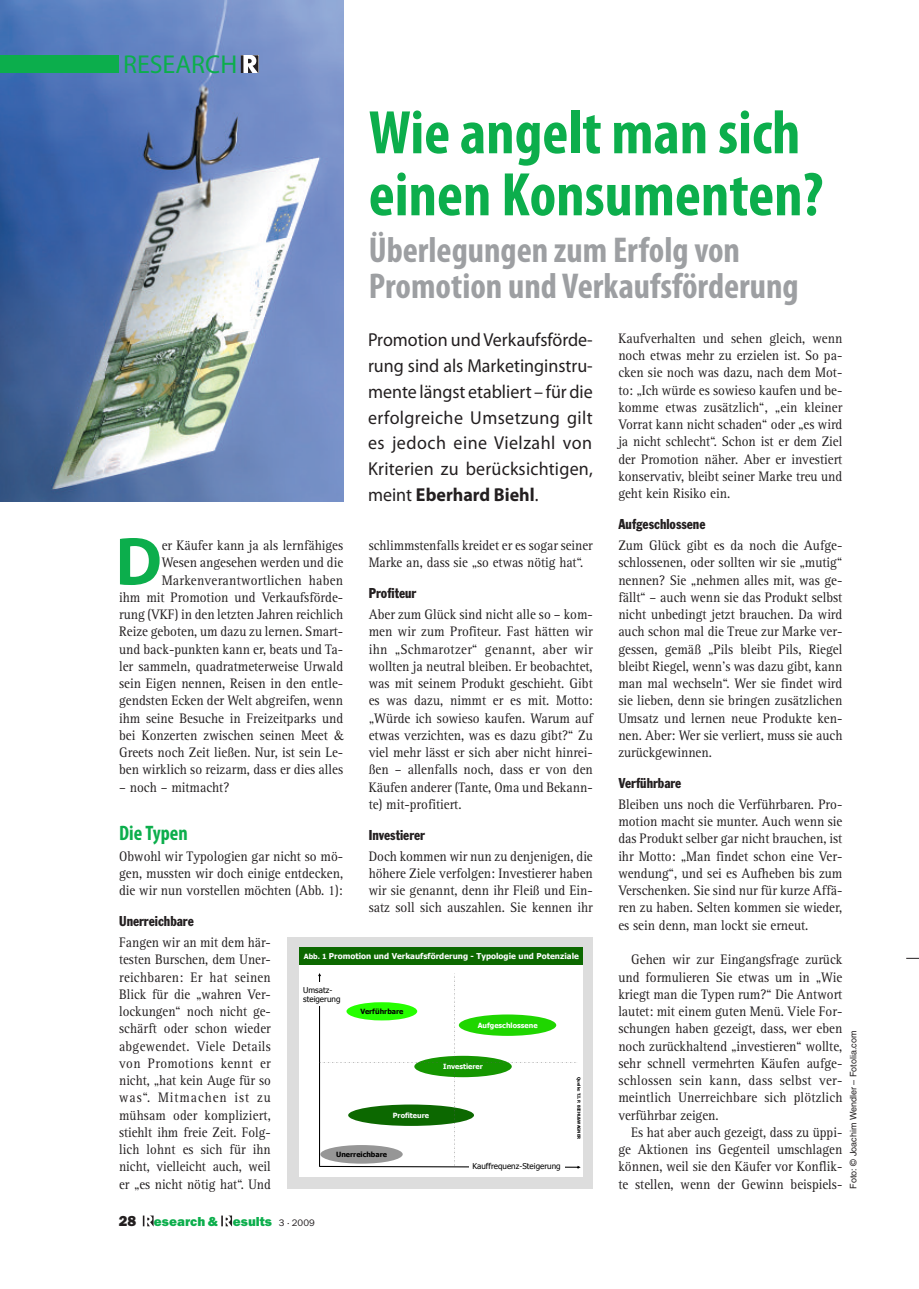
<style>
.page{position:relative;width:919px;height:1289px;background:#fff}
.page>*{position:absolute;margin:0;border:0;box-sizing:border-box;transform-origin:0 0}
.t1{font:700 68.55px "Myriad Pro";color:#0cae4c}
.t2{font:700 condensed 61.95px/61.9px "Myriad Pro";color:#0cae4c}
.t3{font:700 condensed 36px/36px "Myriad Pro";color:#9d9fa2}
.t4{font:25.95px "Myriad Pro";color:#0cae4c}
.t5{font:700 condensed 21px "Myriad Pro";color:#0cae4c}
.t6{font:18.75px/25.8px "Myriad Pro";letter-spacing:.01em;color:#231f20;text-align:justify;scale:.96 1}
.t7{font:condensed 15px "Franklin Gothic T";color:#231f20}
.t8{font:14.25px/17.2px "Rotis Serif";color:#231f20;text-align:justify;scale:.92 1}
.t9{font:14.25px/17.2px "Rotis Serif";color:#231f20;text-align:justify;scale:.91 1}
.t10{font:800 13.5px "Franklin Gothic Itc T";color:#0cae4c}
.t11{font:9px "Helvetica";color:#231f20}
.t12{font:8.1px "Tahoma Bold+BRZWIP";color:#fff}
.t13{font:8.1px/9.8px "Tahoma+EWRHEJ";color:#000}
.t14{font:7.05px "Tahoma Bold+BRZWIP";color:#fff}
.t15{font:7.05px "Tahoma Bold+BRZWIP";letter-spacing:-.005em;color:#000}
.t16{font:4.05px "Tahoma Bold+BRZWIP";letter-spacing:-.01em;color:#000}
.s1{font-weight:700}
.s2{font-size:7.05px}
.s3{font-size:15px;color:#231f20}
.s4{font-weight:400;font-size:9.75px;color:#231f20}
</style>
<div class="page">
<img style="left:0;top:1px;width:343px;height:500px">
<svg style="left:143px;top:1215px;width:11px;height:11px"></svg>
<svg style="left:221px;top:1215px;width:11px;height:11px"></svg>
<div style="left:0;top:55px;width:119px;height:18px;background:#0cae4c"></div>
<svg style="left:241px;top:55px;width:17px;height:18px"></svg>
<div style="left:287px;top:937px;width:305px;height:251px;background:#ddd"></div>
<div style="left:299px;top:964px;width:284px;height:212px;background:#fff"></div>
<div style="left:299px;top:947px;width:284px;height:17px;background:#0c6800"></div>
<svg style="left:318px;top:973px;width:262px;height:195px"></svg>
<div style="left:299px;top:982px;width:45px;height:23px;background:#fff"></div>
<div style="left:468px;top:1159px;width:96px;height:13px;background:#fff"></div>
<svg style="left:906px;top:957px;width:12px;height:1px"></svg>
<h3 class="t4" style="left:123px;top:55px;width:116px">RESEARCH</h3>
<h2 class="t2" style="left:369px;top:107px;width:456px">Wie angelt man sich einen Konsumenten?</h2>
<h3 class="t3" style="left:369px;top:235px;width:431px">Überlegungen zum Erfolg von<br>Promotion und Verkaufsförderung</h3>
<h3 class="t6" style="left:368px;top:328px;width:236px">Promotion undVerkaufsförde&shy;rung sind als Marketinginstru&shy;mente längst etabliert – für die erfolgreiche Umsetzung gilt es jedoch eine Vielzahl von Kriterien zu berücksichtigen, meint <span class="s1">Eberhard Biehl</span>.</h3>
<h1 class="t1" style="left:116px;top:536px;width:48px">D</h1>
<p class="t9" style="left:368px;top:538px;width:248px">schlimmstenfalls kreidet er es sogar seiner<br>Marke an, dass sie „so etwas nötig hat“.</p>
<p class="t7" style="left:369px;top:584px;width:49px">Profiteur</p>
<p class="t8" style="left:369px;top:607px;width:245px">Aber zum Glück sind nicht alle so – kom&shy;men wir zum Profiteur. Fast hätten wir ihn „Schmarotzer“ genannt, aber wir wollten ja neutral bleiben. Er beobachtet, was mit seinem Produkt geschieht. Gibt es was dazu, nimmt er es mit. Motto: „Würde ich sowieso kaufen. Warum auf etwas verzichten, was es dazu gibt?“ Zu viel mehr lässt er sich aber nicht hinrei&shy;ßen – allenfalls noch, dass er von den Käufen anderer (Tante, Oma und Bekann&shy;te) mit-profitiert.</p>
<p class="t7" style="left:369px;top:826px;width:58px">Investierer</p>
<p class="t8" style="left:369px;top:848px;width:245px">Doch kommen wir nun zu denjenigen, die höhere Ziele verfolgen: Investierer haben wir sie genannt, denn ihr Fleiß und Ein&shy;satz soll sich auszahlen. Sie kennen ihr</p>
<p class="t8" style="left:119px;top:538px;width:246px;text-align:right">er Käufer kann ja als lernfähiges<br>Wesen angesehen werden und die Markenverantwortlichen haben<br>ihm mit Promotion und Verkaufsförde&shy;rung (VKF) in den letzten Jahren reichlich Reize geboten, um dazu zu lernen. Smart&shy;und back-punkten kann er, beats und Ta&shy;ler sammeln, quadratmeterweise Urwald sein Eigen nennen, Reisen in den entle&shy;gendsten Ecken der Welt abgreifen, wenn ihm seine Besuche in Freizeitparks und bei Konzerten zwischen seinen Meet &amp; Greets noch Zeit ließen. Nur, ist sein Le&shy;ben wirklich so reizarm, dass er dies alles</p>
<p class="t8" style="left:119px;top:779px;width:121px">– noch – mitmacht?</p>
<h3 class="t5" style="left:119px;top:825px;width:70px">Die Typen</h3>
<p class="t8" style="left:119px;top:848px;width:245px">Obwohl wir Typologien gar nicht so mö&shy;gen, mussten wir doch einige entdecken, die wir nun vorstellen möchten (Abb. 1):</p>
<p class="t7" style="left:119px;top:912px;width:76px">Unerreichbare</p>
<p class="t9" style="left:119px;top:935px;width:168px">Fangen wir an mit dem här&shy;testen Burschen, dem Uner&shy;reichbaren: Er hat seinen Blick für die „wahren Ver&shy;lockungen“ noch nicht ge&shy;schärft oder schon wieder abgewendet. Viele Details von Promotions kennt er nicht, „hat kein Auge für so was“. Mitmachen ist zu mühsam oder kompliziert, stiehlt ihm freie Zeit. Folg&shy;lich lohnt es sich für ihn nicht, vielleicht auch, weil er „es nicht nötig hat“. Und</p>
<p class="t12" style="left:304px;top:951px;width:276px"><span class="s2">Abb. 1</span> Promotion und Verkaufsförderung - Typologie und Potenziale</p>
<p class="t13" style="left:303px;top:984px;width:39px">Umsatz&shy;steigerung</p>
<p class="t15" style="left:360px;top:1007px;width:45px">Verführbare</p>
<p class="t14" style="left:477px;top:1020px;width:61px">Aufgeschlossene</p>
<p class="t14" style="left:443px;top:1062px;width:41px">Investierer</p>
<p class="t16" style="left:581px;top:1077px;width:63px;rotate:90deg">Quelle: T.I.P. BIEHL&amp;WAGNER</p>
<p class="t14" style="left:393px;top:1111px;width:38px">Profiteure</p>
<p class="t15" style="left:336px;top:1150px;width:52px">Unerreichbare</p>
<p class="t13" style="left:472px;top:1161px;width:90px">Kauffrequenz-Steigerung</p>
<p class="t10" style="left:119px;top:1213px;width:197px"><span class="s3">28</span> esearch &amp; esults <span class="s4">3 · 2009</span></p>
<p class="t8" style="left:618px;top:331px;width:245px">Kaufverhalten und sehen gleich, wenn noch etwas mehr zu erzielen ist. So pa&shy;cken sie noch was dazu, nach dem Mot&shy;to: „Ich würde es sowieso kaufen und be&shy;komme etwas zusätzlich“, „ein kleiner Vorrat kann nicht schaden“ oder „es wird ja nicht schlecht“. Schon ist er dem Ziel der Promotion näher. Aber er investiert konservativ, bleibt seiner Marke treu und geht kein Risiko ein.</p>
<p class="t7" style="left:618px;top:515px;width:89px">Aufgeschlossene</p>
<p class="t8" style="left:618px;top:538px;width:245px">Zum Glück gibt es da noch die Aufge&shy;schlossenen, oder sollten wir sie „mutig“ nennen? Sie „nehmen alles mit, was ge&shy;fällt“ – auch wenn sie das Produkt selbst nicht unbedingt jetzt brauchen. Da wird auch schon mal die Treue zur Marke ver&shy;gessen, gemäß „Pils bleibt Pils, Riegel bleibt Riegel, wenn’s was dazu gibt, kann man mal wechseln“. Wer sie findet wird sie lieben, denn sie bringen zusätzlichen Umsatz und lernen neue Produkte ken&shy;nen. Aber: Wer sie verliert, muss sie auch zurückgewinnen.</p>
<p class="t7" style="left:618px;top:774px;width:64px">Verführbare</p>
<p class="t8" style="left:618px;top:797px;width:245px">Bleiben uns noch die Verführbaren. Pro&shy;motion macht sie munter. Auch wenn sie das Produkt selber gar nicht brauchen, ist ihr Motto: „Man findet schon eine Ver&shy;wendung“, und sei es Aufheben bis zum Verschenken. Sie sind nur für kurze Affä&shy;ren zu haben. Selten kommen sie wieder, es sein denn, man lockt sie erneut.</p>
<p class="t8" style="left:618px;top:952px;width:245px;text-indent:13px">Gehen wir zur Eingangsfrage zurück und formulieren Sie etwas um in „Wie kriegt man die Typen rum?“ Die Antwort lautet: mit einem guten Menü. Viele For&shy;schungen haben gezeigt, dass, wer eben noch zurückhaltend „investieren“ wollte, sehr schnell vermehrten Käufen aufge&shy;schlossen sein kann, dass selbst ver&shy;meintlich Unerreichbare sich plötzlich verführbar zeigen.</p>
<p class="t8" style="left:618px;top:1124px;width:245px;text-indent:13px">Es hat aber auch gezeigt, dass zu üppi&shy;ge Aktionen ins Gegenteil umschlagen können, weil sie den Käufer vor Konflik&shy;te stellen, wenn der Gewinn beispiels-</p>
<p class="t11" style="left:849px;top:1188px;width:159px;rotate:-90deg">Foto: © Joachim Wendler – Fotolia.com</p>
</div>
